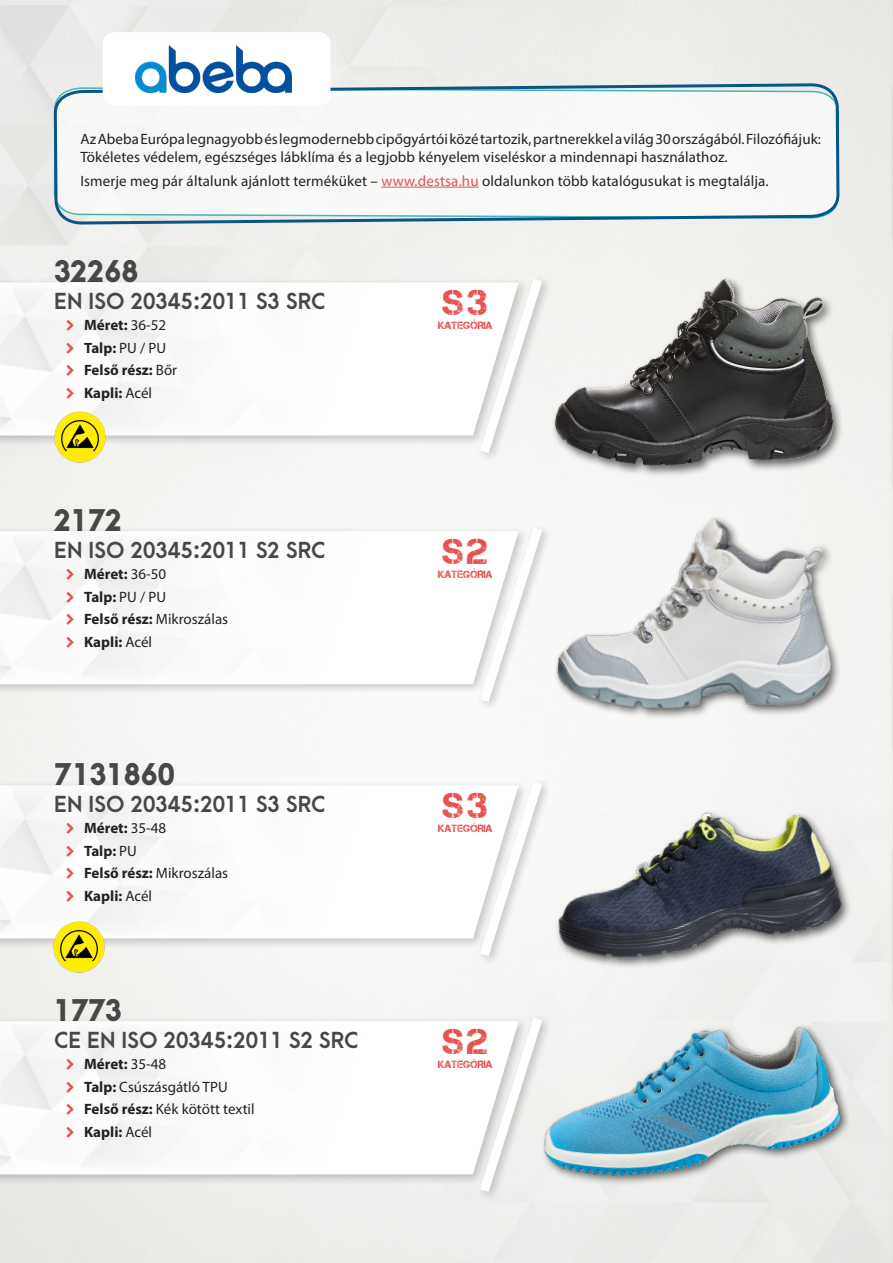
<style>
.page{position:relative;width:893px;height:1263px;background:#fff}
.page>*{position:absolute;margin:0;border:0;box-sizing:border-box;transform-origin:0 0}
.t1{font:36px "Capture Smallz";letter-spacing:.1em;color:#e5524f}
.t2{font:800 27px "Arca Majora 3";color:#474746}
.t3{font:700 21px "Arca Majora 3";color:#474746}
.t4{font:15px/22.5px "Myriad Pro";letter-spacing:.01em;color:#212121}
.t5{font:700 15px/22.5px "Myriad Pro";color:#212121}
.t6{font:10.5px "Capture Smallz";color:#e5524f}
.s1{color:#e5524f}
.s2{font-weight:400}
.s3{font-weight:700}
</style>
<div class="page">
<div style="left:252px;top:808px;width:641px;height:455px;background:#eeeeec"></div>
<div style="left:53px;top:223px;width:787px;height:752px;background:#f5f4f3"></div>
<svg style="left:52px;top:0;width:789px;height:223px"></svg>
<hr style="left:381px;top:187px;width:98px;height:1px;background:#e5524f">
<div style="left:0;top:277px;width:529px;height:170px;background:#000;opacity:.2"></div>
<img style="left:0;top:282px;width:473px;height:153px">
<svg style="left:473px;top:269px;width:52px;height:194px"></svg>
<img style="left:525px;top:266px;width:339px;height:218px">
<div style="left:0;top:526px;width:529px;height:170px;background:#000;opacity:.2"></div>
<img style="left:0;top:531px;width:473px;height:153px">
<svg style="left:473px;top:517px;width:52px;height:195px"></svg>
<img style="left:525px;top:515px;width:339px;height:217px">
<img style="left:55px;top:411px;width:50px;height:51px">
<div style="left:0;top:1016px;width:529px;height:170px;background:#000;opacity:.2"></div>
<img style="left:0;top:1021px;width:473px;height:153px">
<svg style="left:473px;top:1007px;width:58px;height:195px"></svg>
<img style="left:531px;top:1005px;width:328px;height:198px">
<div style="left:0;top:780px;width:529px;height:170px;background:#000;opacity:.2"></div>
<img style="left:0;top:785px;width:473px;height:153px">
<svg style="left:473px;top:772px;width:52px;height:194px"></svg>
<img style="left:525px;top:769px;width:339px;height:198px">
<img style="left:54px;top:921px;width:51px;height:51px">
<div style="left:888px;top:78px;width:5px;height:170px;background:#e8e9e5"></div>
<img style="left:892px;top:89px;width:1px;height:145px">
<div style="left:888px;top:326px;width:5px;height:169px;background:#ececea"></div>
<img style="left:892px;top:334px;width:1px;height:147px">
<div style="left:888px;top:589px;width:5px;height:170px;background:#f0efee"></div>
<svg style="left:892px;top:596px;width:1px;height:151px"></svg>
<div style="left:888px;top:841px;width:5px;height:170px;background:#ededeb"></div>
<svg style="left:892px;top:859px;width:1px;height:140px"></svg>
<div style="left:103px;top:32px;width:227px;height:74px;background:#fff;border-radius:12px"></div>
<img style="left:135px;top:45px;width:157px;height:48px">
<svg style="left:67px;top:320px;width:7px;height:11px"></svg>
<svg style="left:67px;top:343px;width:7px;height:11px"></svg>
<svg style="left:67px;top:365px;width:7px;height:11px"></svg>
<svg style="left:67px;top:388px;width:7px;height:11px"></svg>
<svg style="left:67px;top:569px;width:7px;height:11px"></svg>
<svg style="left:67px;top:591px;width:7px;height:11px"></svg>
<svg style="left:67px;top:614px;width:7px;height:11px"></svg>
<svg style="left:67px;top:636px;width:7px;height:11px"></svg>
<svg style="left:67px;top:1059px;width:7px;height:11px"></svg>
<svg style="left:67px;top:1081px;width:7px;height:11px"></svg>
<svg style="left:67px;top:1104px;width:7px;height:11px"></svg>
<svg style="left:67px;top:1126px;width:7px;height:11px"></svg>
<svg style="left:67px;top:823px;width:7px;height:11px"></svg>
<svg style="left:67px;top:846px;width:7px;height:10px"></svg>
<svg style="left:67px;top:868px;width:7px;height:11px"></svg>
<svg style="left:67px;top:891px;width:7px;height:10px"></svg>
<p class="t4" style="left:80px;top:129px;width:742px;line-height:18px">Az Abeba Európa legnagyobb és legmodernebb cipőgyártói közé tartozik, partnerekkel a világ 30 országából. Filozófiájuk:<br>Tökéletes védelem, egészséges lábklíma és a legjobb kényelem viseléskor a mindennapi használathoz.</p>
<p class="t4" style="left:80px;top:169px;width:690px">Ismerje meg pár általunk ajánlott terméküket – <span class="s1">www.destsa.hu</span> oldalunkon több katalógusukat is megtalálja.</p>
<h2 class="t2" style="left:54px;top:247px;width:86px">32268</h2>
<h3 class="t3" style="left:54px;top:283px;width:272px">EN ISO 20345:2011 S3 SRC</h3>
<p class="t5" style="left:84px;top:314px;width:95px">Méret: <span class="s2">36-52<br></span>Talp: <span class="s2">PU / PU<br></span>Felső rész: <span class="s2">Bőr<br></span>Kapli: <span class="s2">Acél</span></p>
<h2 class="t2" style="left:54px;top:496px;width:70px">2172</h2>
<h3 class="t3" style="left:54px;top:532px;width:272px">EN ISO 20345:2011 S2 SRC</h3>
<p class="t5" style="left:84px;top:562px;width:146px">Méret: <span class="s2">36-50<br></span>Talp: <span class="s2">PU / PU<br></span>Felső rész: <span class="s2">Mikroszálas<br></span>Kapli: <span class="s2">Acél</span></p>
<h2 class="t2" style="left:54px;top:750px;width:122px">7131860</h2>
<h3 class="t3" style="left:54px;top:786px;width:272px">EN ISO 20345:2011 S3 SRC</h3>
<p class="t5" style="left:84px;top:817px;width:146px">Méret: <span class="s2">35-48<br></span>Talp: <span class="s2">PU<br></span>Felső rész: <span class="s2">Mikroszálas<br></span>Kapli: <span class="s2">Acél</span></p>
<h2 class="t2" style="left:54px;top:986px;width:70px">1773</h2>
<h3 class="t3" style="left:54px;top:1022px;width:306px">CE EN ISO 20345:2011 S2 SRC</h3>
<p class="t4" style="left:84px;top:1053px;width:172px"><span class="s3">Méret:</span> 35-48<br><span class="s3">Talp:</span> Csúszásgátló TPU<br><span class="s3">Felső rész:</span> Kék kötött textil<br><span class="s3">Kapli:</span> Acél</p>
<h1 class="t1" style="left:443px;top:283px;width:47px">S3</h1>
<p class="t6" style="left:438px;top:319px;width:56px">KATEGÓRIA</p>
<h1 class="t1" style="left:442px;top:531px;width:48px">S2</h1>
<p class="t6" style="left:438px;top:568px;width:56px">KATEGÓRIA</p>
<h1 class="t1" style="left:443px;top:786px;width:47px">S3</h1>
<p class="t6" style="left:438px;top:822px;width:56px">KATEGÓRIA</p>
<h1 class="t1" style="left:442px;top:1021px;width:48px">S2</h1>
<p class="t6" style="left:438px;top:1058px;width:56px">KATEGÓRIA</p>
</div>
